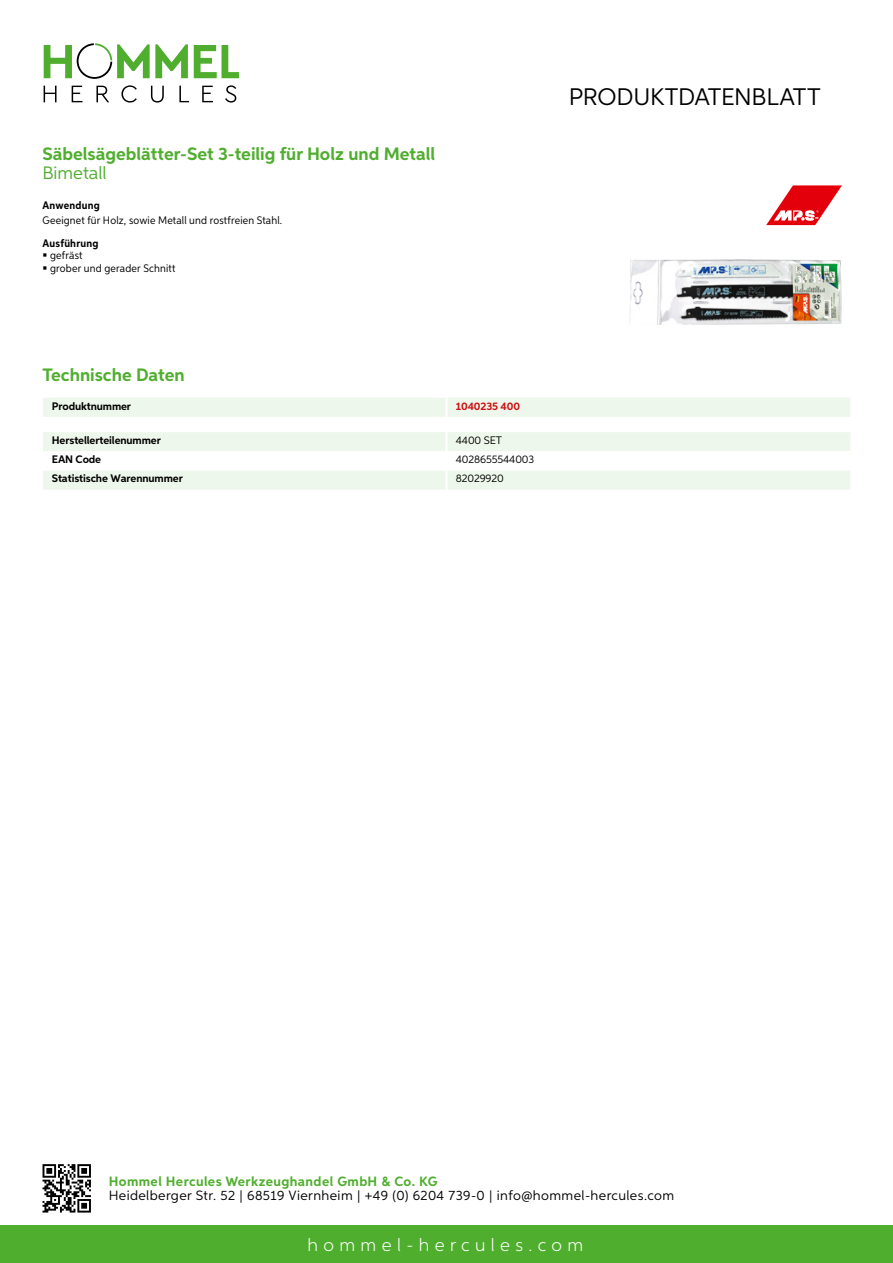
<style>
.page{position:relative;width:893px;height:1263px;background:#fff}
.page>*{position:absolute;margin:0;border:0;box-sizing:border-box;transform-origin:0 0}
.t1{font:24px "Aspira";letter-spacing:-.01em;color:#000}
.t2{font:700 18px "Aspira";color:#50ae2f}
.t3{font:300 18px "Aspira";letter-spacing:.3em;color:#fff}
.t4{font:18px "Aspira";color:#50ae2f}
.t5{font:13.5px "Aspira";letter-spacing:.03em;color:#000}
.t6{font:700 13.5px "Aspira";letter-spacing:.03em;color:#50ae2f}
.t7{font:10.95px/12.8px "Aspira Nar";letter-spacing:.015em;color:#000}
.t8{font:700 10.95px "Aspira";letter-spacing:-.01em;color:#000}
.t9{font:10.95px "Aspira";letter-spacing:-.01em;color:#000}
.t10{font:700 10.95px "Aspira Nar";letter-spacing:.02em;color:#000}
.t11{font:700 10.95px "Aspira";letter-spacing:-.01em;color:#cd1013}
</style>
<div class="page">
<div style="left:0;top:1226px;width:893px;height:37px;background:#50ae2f"></div>
<svg style="left:43px;top:1164px;width:48px;height:48px"></svg>
<svg style="left:194px;top:45px;width:45px;height:33px"></svg>
<svg style="left:44px;top:43px;width:144px;height:36px"></svg>
<svg style="left:44px;top:86px;width:13px;height:16px"></svg>
<svg style="left:72px;top:86px;width:10px;height:16px"></svg>
<svg style="left:96px;top:86px;width:13px;height:16px"></svg>
<svg style="left:121px;top:85px;width:16px;height:18px"></svg>
<svg style="left:151px;top:86px;width:13px;height:17px"></svg>
<svg style="left:179px;top:86px;width:10px;height:16px"></svg>
<svg style="left:202px;top:86px;width:11px;height:16px"></svg>
<svg style="left:225px;top:85px;width:11px;height:18px"></svg>
<div style="left:43px;top:398px;width:807px;height:19px;background:#eef7eb"></div>
<hr style="left:445px;top:398px;width:3px;height:19px;background:#fff">
<svg style="left:43px;top:432px;width:807px;height:58px"></svg>
<hr style="left:445px;top:470px;width:3px;height:20px;background:#fff">
<img style="left:629px;top:259px;width:213px;height:66px">
<svg style="left:766px;top:185px;width:76px;height:40px"></svg>
<h2 class="t2" style="left:43px;top:142px;width:394px">Säbelsägeblätter-Set 3-teilig für Holz und Metall</h2>
<h2 class="t4" style="left:43px;top:162px;width:66px">Bimetall</h2>
<p class="t10" style="left:43px;top:199px;width:59px">Anwendung</p>
<p class="t7" style="left:43px;top:214px;width:241px">Geeignet für Holz, sowie Metall und rostfreien Stahl.</p>
<p class="t10" style="left:43px;top:236px;width:58px">Ausführung</p>
<p class="t7" style="left:50px;top:249px;width:127px">gefräst<br>grober und gerader Schnitt</p>
<h2 class="t2" style="left:43px;top:363px;width:144px">Technische Daten</h2>
<p class="t8" style="left:52px;top:399px;width:81px">Produktnummer</p>
<p class="t11" style="left:456px;top:399px;width:66px">1040235 400</p>
<p class="t8" style="left:52px;top:434px;width:111px">Herstellerteilenummer</p>
<p class="t9" style="left:456px;top:434px;width:41px">4400 SET</p>
<p class="t8" style="left:52px;top:453px;width:51px">EAN Code</p>
<p class="t9" style="left:456px;top:453px;width:80px">4028655544003</p>
<p class="t8" style="left:52px;top:472px;width:132px">Statistische Warennummer</p>
<p class="t9" style="left:456px;top:472px;width:49px">82029920</p>
<h1 class="t1" style="left:569px;top:82px;width:253px">Produktdatenblatt</h1>
<p class="t6" style="left:109px;top:1172px;width:330px">Hommel Hercules Werkzeughandel GmbH &amp; Co. KG</p>
<p class="t5" style="left:109px;top:1187px;width:567px">Heidelberger Str. 52 | 68519 Viernheim | +49 (0) 6204 739-0 | info@hommel-hercules.com</p>
<h2 class="t3" style="left:307px;top:1234px;width:277px">hommel-hercules.com</h2>
</div>
